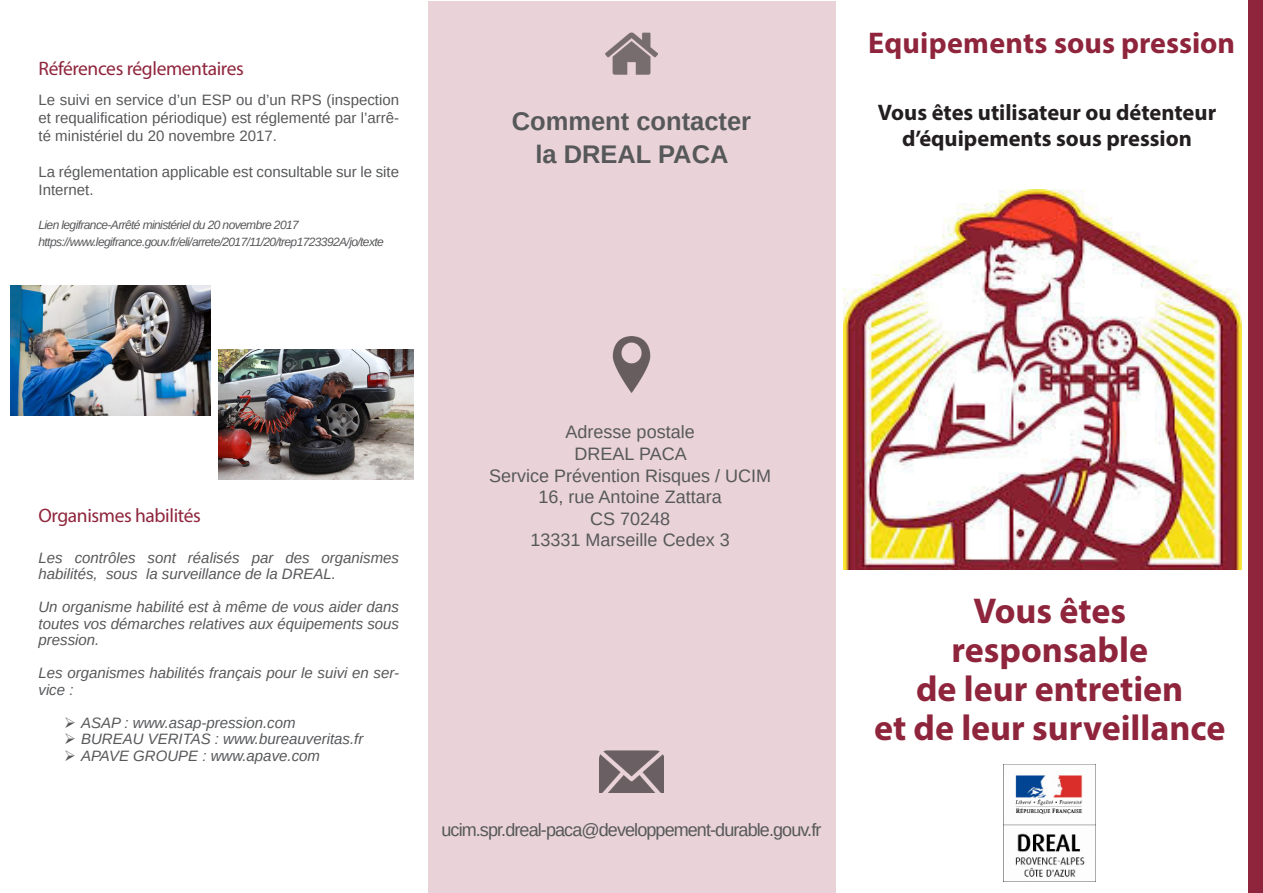
<style>
.page{position:relative;width:1263px;height:893px;background:#fff}
.page>*{position:absolute;margin:0;border:0;box-sizing:border-box;transform-origin:0 0}
.t1{font:700 36px "Myriad Pro";color:#8f253c}
.t2{font:700 30px "Myriad Pro";color:#8f253c}
.t3{font:700 25.5px "Liberation Sans";color:#57585a}
.t4{font:700 22.5px/25.5px "Myriad Pro";color:#231f20;text-align:center}
.t5{font:19.5px "Myriad Pro";letter-spacing:-.02em;color:#8f253c}
.t6{font:18px "Liberation Sans";color:#57585a}
.t7{font:18px "Liberation Sans";letter-spacing:-.05em;color:#57585a}
.t8{font:italic 15px/16.5px "Liberation Sans";color:#57585a}
.t9{font:15px/18px "Liberation Sans";color:#57585a;text-align:justify}
.t10{font:italic 12px "Liberation Sans";letter-spacing:-.05em;color:#57585a}
</style>
<div class="page">
<img style="left:1004px;top:764px;width:92px;height:117px">
<img style="left:843px;top:189px;width:398px;height:381px">
<div style="left:1249px;top:0;width:14px;height:893px;background:#8f253c"></div>
<div style="left:428px;top:1px;width:407px;height:891px;background:#e9d3d8"></div>
<img style="left:612px;top:337px;width:39px;height:56px">
<img style="left:599px;top:750px;width:65px;height:43px">
<img style="left:605px;top:32px;width:53px;height:43px">
<img style="left:219px;top:349px;width:195px;height:130px">
<img style="left:11px;top:286px;width:199px;height:129px">
<p class="t5" style="left:38px;top:56px;width:207px">Références réglementaires</p>
<p class="t9" style="left:38px;top:90px;width:362px">Le suivi en service d’un ESP ou d’un RPS (inspection et requalification périodique) est réglementé par l’arrê&shy;té ministériel du 20 novembre 2017.</p>
<p class="t9" style="left:38px;top:162px;width:362px">La réglementation applicable est consultable sur le site<br>Internet.</p>
<p class="t10" style="left:38px;top:217px;width:262px">Lien legifrance-Arrêté ministériel du 20 novembre 2017</p>
<p class="t10" style="left:38px;top:233px;width:347px">https://www.legifrance.gouv.fr/eli/arrete/2017/11/20/trep1723392A/jo/texte</p>
<p class="t3" style="left:512px;top:103px;width:241px">Comment contacter</p>
<p class="t3" style="left:535px;top:136px;width:195px">la DREAL PACA</p>
<p class="t2" style="left:868px;top:24px;width:369px">Equipements sous pression</p>
<p class="t4" style="left:878px;top:99px;width:340px">Vous êtes utilisateur ou détenteur d’équipements sous pression</p>
<p class="t5" style="left:38px;top:504px;width:164px">Organismes habilités</p>
<p class="t8" style="left:38px;top:549px;width:362px">Les contrôles sont réalisés par des organismes habilités, sous la surveillance de la DREAL.</p>
<p class="t8" style="left:38px;top:599px;width:362px;text-align:justify">Un organisme habilité est à même de vous aider dans toutes vos démarches relatives aux équipements sous pression.</p>
<p class="t8" style="left:38px;top:665px;width:362px">Les organismes habilités français pour le suivi en ser&shy;vice :</p>
<p class="t8" style="left:81px;top:714px;width:216px">ASAP : www.asap-pression.com</p>
<p class="t8" style="left:81px;top:731px;width:284px">BUREAU VERITAS : www.bureauveritas.fr</p>
<p class="t8" style="left:81px;top:747px;width:240px">APAVE GROUPE : www.apave.com</p>
<p class="t6" style="left:566px;top:421px;width:131px">Adresse postale</p>
<p class="t6" style="left:575px;top:442px;width:114px">DREAL PACA</p>
<p class="t6" style="left:489px;top:464px;width:284px">Service Prévention Risques / UCIM</p>
<p class="t6" style="left:539px;top:485px;width:185px">16, rue Antoine Zattara</p>
<p class="t6" style="left:590px;top:507px;width:82px">CS 70248</p>
<p class="t6" style="left:531px;top:529px;width:201px">13331 Marseille Cedex 3</p>
<p class="t7" style="left:441px;top:818px;width:381px">ucim.spr.dreal-paca@developpement-durable.gouv.fr</p>
<p class="t1" style="left:973px;top:588px;width:154px">Vous êtes</p>
<p class="t1" style="left:951px;top:627px;width:198px">responsable</p>
<p class="t1" style="left:916px;top:666px;width:269px">de leur entretien</p>
<p class="t1" style="left:874px;top:705px;width:353px">et de leur surveillance</p>
</div>
